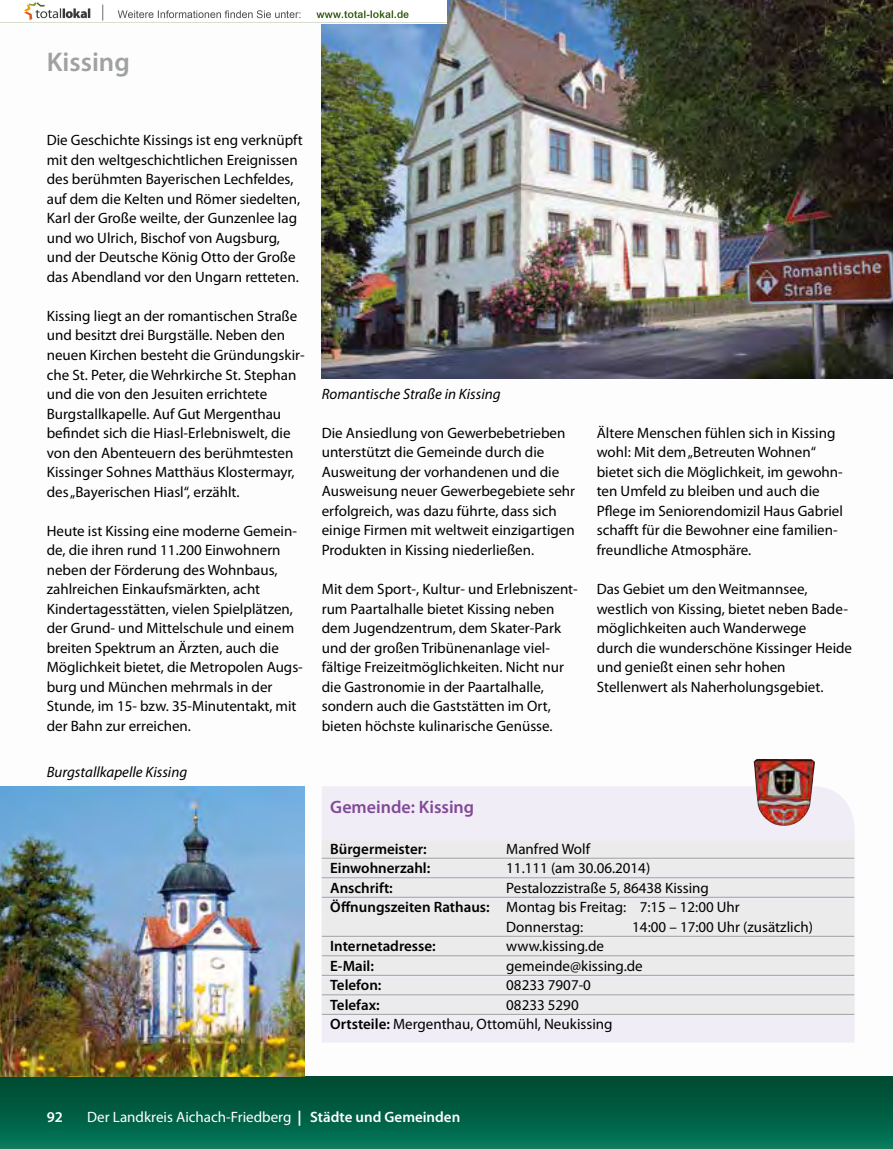
<style>
.page{position:relative;width:893px;height:1149px;background:#fff}
.page>*{position:absolute;margin:0;border:0;box-sizing:border-box;transform-origin:0 0}
.t1{font:600 27px "Myriad Pro";color:#9fa1a2}
.t2{font:600 18px "Myriad Pro";color:#814997}
.t3{font:15px/19.5px "Myriad Pro";color:#000}
.t4{font:600 15px "Myriad Pro";color:#000}
.t5{font:italic 15px "Myriad Pro";color:#000}
.t6{font:15px "Myriad Pro";color:#fff}
.t7{font:600 15px "Myriad Pro";color:#fff}
.s1{font-weight:600}
.s2{font-weight:700}
</style>
<div class="page">
<div style="left:0;top:1076px;width:893px;height:72px;background:linear-gradient(to bottom,#00472e,#047659)"></div>
<svg style="left:322px;top:786px;width:533px;height:256px;background:#ece8f2"></svg>
<div style="left:322px;top:840px;width:532px;height:17px;background:#ebebec"></div>
<hr style="left:322px;top:857px;width:532px;height:1px;background:#9fa1a2">
<div style="left:322px;top:859px;width:532px;height:18px;background:#ebebec"></div>
<hr style="left:322px;top:877px;width:532px;height:1px;background:#9fa1a2">
<div style="left:322px;top:879px;width:532px;height:17px;background:#ebebec"></div>
<hr style="left:322px;top:896px;width:532px;height:1px;background:#9fa1a2">
<div style="left:322px;top:898px;width:532px;height:18px;background:#ebebec"></div>
<div style="left:322px;top:916px;width:532px;height:19px;background:#ebebec"></div>
<hr style="left:322px;top:935px;width:532px;height:1px;background:#9fa1a2">
<div style="left:322px;top:937px;width:532px;height:18px;background:#ebebec"></div>
<hr style="left:322px;top:955px;width:532px;height:1px;background:#9fa1a2">
<div style="left:322px;top:957px;width:532px;height:17px;background:#ebebec"></div>
<hr style="left:322px;top:974px;width:532px;height:1px;background:#9fa1a2">
<div style="left:322px;top:976px;width:532px;height:18px;background:#ebebec"></div>
<hr style="left:322px;top:994px;width:532px;height:1px;background:#9fa1a2">
<div style="left:322px;top:996px;width:532px;height:17px;background:#ebebec"></div>
<hr style="left:322px;top:1013px;width:532px;height:1px;background:#9fa1a2">
<img style="left:754px;top:759px;width:61px;height:66px">
<img style="left:0;top:786px;width:305px;height:290px">
<img style="left:322px;top:0;width:571px;height:378px">
<img style="left:0;top:0;width:446px;height:24px">
<h1 class="t1" style="left:47px;top:45px;width:85px">Kissing</h1>
<p class="t3" style="left:47px;top:131px;width:258px">Die Geschichte Kissings ist eng verknüpft mit den weltgeschichtlichen Ereignissen des berühmten Bayerischen Lechfeldes, auf dem die Kelten und Römer siedelten, Karl der Große weilte, der Gunzenlee lag und wo Ulrich, Bischof von Augsburg, und der Deutsche König Otto der Große das Abendland vor den Ungarn retteten.</p>
<p class="t3" style="left:47px;top:306px;width:259px">Kissing liegt an der romantischen Straße und besitzt drei Burgställe. Neben den neuen Kirchen besteht die Gründungskir&shy;che St. Peter, die Wehrkirche St. Stephan und die von den Jesuiten errichtete Burgstallkapelle. Auf Gut Mergenthau befindet sich die Hiasl-Erlebniswelt, die von den Abenteuern des berühmtesten Kissinger Sohnes Matthäus Klostermayr, des „Bayerischen Hiasl“, erzählt.</p>
<p class="t3" style="left:47px;top:521px;width:258px">Heute ist Kissing eine moderne Gemein&shy;de, die ihren rund 11.200 Einwohnern neben der Förderung des Wohnbaus, zahlreichen Einkaufsmärkten, acht Kindertagesstätten, vielen Spielplätzen, der Grund- und Mittelschule und einem breiten Spektrum an Ärzten, auch die Möglichkeit bietet, die Metropolen Augs&shy;burg und München mehrmals in der Stunde, im 15- bzw. 35-Minutentakt, mit der Bahn zur erreichen.</p>
<p class="t5" style="left:47px;top:764px;width:142px">Burgstallkapelle Kissing</p>
<p class="t5" style="left:322px;top:385px;width:180px">Romantische Straße in Kissing</p>
<p class="t3" style="left:322px;top:423px;width:255px">Die Ansiedlung von Gewerbebetrieben unterstützt die Gemeinde durch die Ausweitung der vorhandenen und die Ausweisung neuer Gewerbegebiete sehr erfolgreich, was dazu führte, dass sich einige Firmen mit weltweit einzigartigen Produkten in Kissing niederließen.</p>
<p class="t3" style="left:322px;top:579px;width:257px">Mit dem Sport-, Kultur- und Erlebniszent&shy;rum Paartalhalle bietet Kissing neben dem Jugendzentrum, dem Skater-Park und der großen Tribünenanlage viel&shy;fältige Freizeitmöglichkeiten. Nicht nur die Gastronomie in der Paartalhalle, sondern auch die Gaststätten im Ort, bieten höchste kulinarische Genüsse.</p>
<p class="t3" style="left:597px;top:423px;width:248px">Ältere Menschen fühlen sich in Kissing wohl: Mit dem „Betreuten Wohnen“ bietet sich die Möglichkeit, im gewohn&shy;ten Umfeld zu bleiben und auch die Pflege im Seniorendomizil Haus Gabriel schafft für die Bewohner eine familien&shy;freundliche Atmosphäre.</p>
<p class="t3" style="left:597px;top:579px;width:257px">Das Gebiet um den Weitmannsee, westlich von Kissing, bietet neben Bade&shy;möglichkeiten auch Wanderwege<br>durch die wunderschöne Kissinger Heide und genießt einen sehr hohen Stellenwert als Naherholungsgebiet.</p>
<p class="t2" style="left:330px;top:795px;width:145px">Gemeinde: Kissing</p>
<p class="t4" style="left:330px;top:838px;width:98px">Bürgermeister:</p>
<p class="t3" style="left:506px;top:838px;width:85px">Manfred Wolf</p>
<p class="t4" style="left:330px;top:858px;width:102px">Einwohnerzahl:</p>
<p class="t3" style="left:506px;top:858px;width:145px">11.111 (am 30.06.2014)</p>
<p class="t4" style="left:330px;top:877px;width:64px">Anschrift:</p>
<p class="t3" style="left:506px;top:877px;width:204px">Pestalozzistraße 5, 86438 Kissing</p>
<p class="t3" style="left:330px;top:897px;width:411px"><span class="s1">Öffnungszeiten Rathaus:</span> Montag bis Freitag: 7:15 – 12:00 Uhr</p>
<p class="t3" style="left:506px;top:916px;width:78px">Donnerstag:</p>
<p class="t3" style="left:632px;top:916px;width:182px">14:00 – 17:00 Uhr (zusätzlich)</p>
<p class="t4" style="left:330px;top:936px;width:107px">Internetadresse:</p>
<p class="t3" style="left:506px;top:936px;width:99px">www.kissing.de</p>
<p class="t4" style="left:330px;top:955px;width:45px">E-Mail:</p>
<p class="t3" style="left:506px;top:955px;width:138px">gemeinde@kissing.de</p>
<p class="t4" style="left:330px;top:975px;width:53px">Telefon:</p>
<p class="t3" style="left:506px;top:975px;width:86px">08233 7907-0</p>
<p class="t4" style="left:330px;top:994px;width:51px">Telefax:</p>
<p class="t3" style="left:330px;top:994px;width:284px;text-indent:176px">08233 5290<br><span class="s1">Ortsteile:</span> Mergenthau, Ottomühl, Neukissing</p>
<p class="t7" style="left:47px;top:1107px;width:18px">92</p>
<p class="t6" style="left:87px;top:1108px;width:374px">Der Landkreis Aichach-Friedberg <span class="s2">|</span> <span class="s1">Städte und Gemeinden</span></p>
</div>
